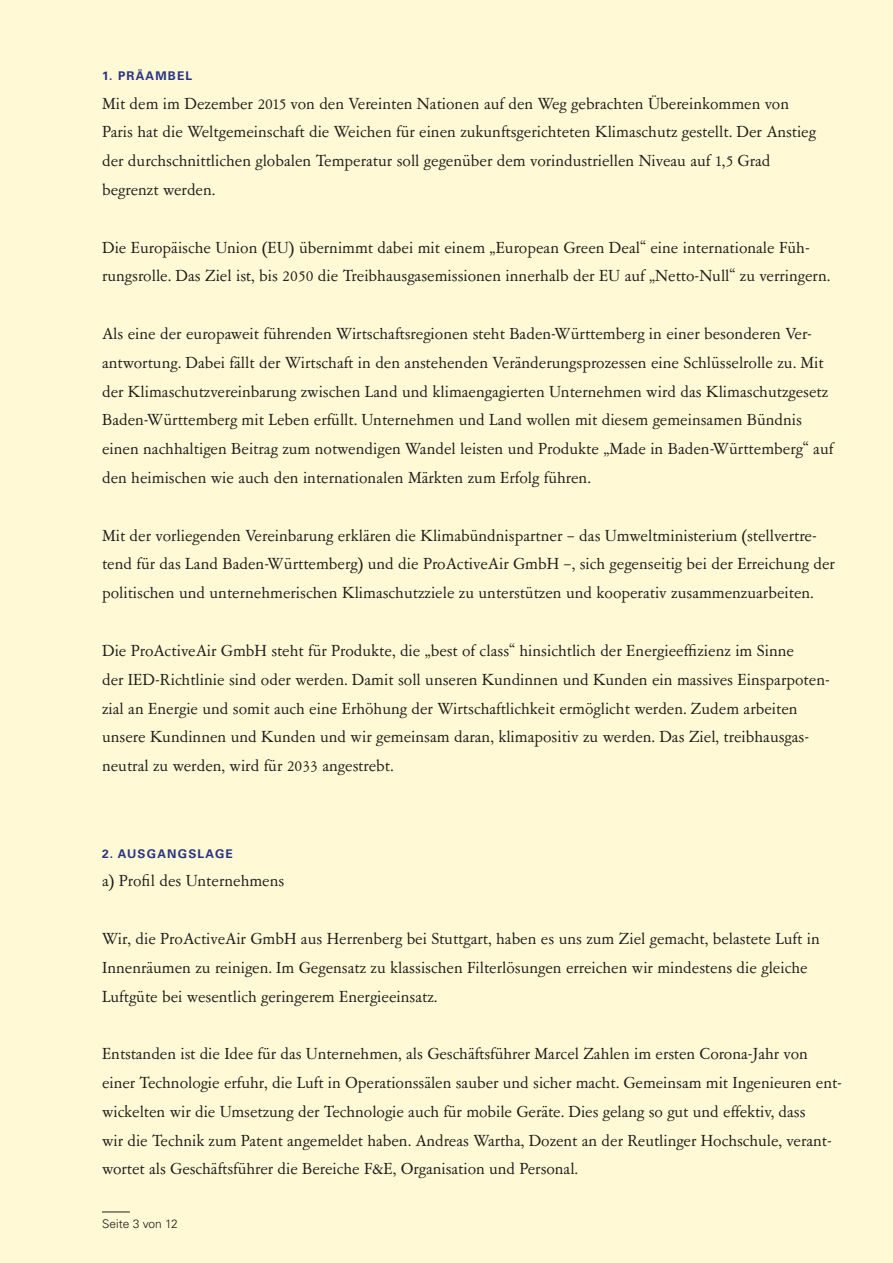
<style>
.page{position:relative;width:893px;height:1263px;background:#fff9d5}
.page>*{position:absolute;margin:0;border:0;box-sizing:border-box;transform-origin:0 0}
.t1{font:18px/28.8px "Garamont Amst SB";color:#1d1d1b}
.t2{font:700 12px "Univers LT Pro 65";letter-spacing:.1em;color:#283583}
.t3{font:300 12px "Univers LT Pro 45";color:#1d1d1b}
</style>
<div class="page">
<svg style="left:102px;top:1211px;width:28px;height:1px"></svg>
<p class="t2" style="left:102px;top:68px;width:92px">1. PRÄAMBEL</p>
<p class="t1" style="left:102px;top:90px;width:715px">Mit dem im Dezember 2015 von den Vereinten Nationen auf den Weg gebrachten Übereinkommen von Paris hat die Weltgemeinschaft die Weichen für einen zukunftsgerichteten Klimaschutz gestellt. Der Anstieg der durchschnittlichen globalen Temperatur soll gegenüber dem vorindustriellen Niveau auf 1,5 Grad begrenzt -werden.</p>
<p class="t1" style="left:102px;top:234px;width:729px">Die Europäische Union (EU) übernimmt dabei mit einem „European Green Deal“ eine internationale Füh&shy;rungsrolle. Das Ziel ist, bis 2050 die Treibhausgasemissionen innerhalb der EU auf „Netto-Null“ zu verringern.</p>
<p class="t1" style="left:102px;top:320px;width:733px">Als eine der europaweit führenden Wirtschaftsregionen steht Baden-Württemberg in einer besonderen Ver&shy;antwortung. Dabei fällt der Wirtschaft in den anstehenden Veränderungsprozessen eine Schlüsselrolle zu. Mit der Klimaschutzvereinbarung zwischen Land und klimaengagierten Unternehmen wird das Klimaschutzgesetz Baden-Württemberg mit Leben erfüllt. Unternehmen und Land wollen mit diesem gemeinsamen Bündnis einen nachhaltigen Beitrag zum notwendigen Wandel leisten und Produkte „Made in Baden-Württemberg“ auf den heimischen wie auch den internationalen Märkten zum Erfolg führen.</p>
<p class="t1" style="left:102px;top:522px;width:734px">Mit der vorliegenden Vereinbarung erklären die Klimabündnispartner – das Umweltministerium (stellvertre&shy;tend für das Land Baden-Württemberg) und die ProActiveAir GmbH –, sich gegenseitig bei der Erreichung der politischen und unternehmerischen Klimaschutzziele zu unterstützen und kooperativ zusammenzuarbeiten.</p>
<p class="t1" style="left:102px;top:637px;width:728px">Die ProActiveAir GmbH steht für Produkte, die „best of class“ hinsichtlich der Energieeffizienz im Sinne<br>der IED-Richtlinie sind oder werden. Damit soll unseren Kundinnen und Kunden ein massives Einsparpoten&shy;zial an Energie und somit auch eine Erhöhung der Wirtschaftlichkeit ermöglicht werden. Zudem arbeiten unsere Kundinnen und Kunden und wir gemeinsam daran, klimapositiv zu werden. Das Ziel, treibhausgas&shy;neutral zu werden, wird für 2033 angestrebt.</p>
<p class="t2" style="left:102px;top:846px;width:132px">2. AUSGANGSLAGE</p>
<p class="t1" style="left:102px;top:867px;width:184px">a) Profil des Unternehmens</p>
<p class="t1" style="left:102px;top:925px;width:719px">Wir, die ProActiveAir GmbH aus Herrenberg bei Stuttgart, haben es uns zum Ziel gemacht, belastete Luft in<br>Innenräumen zu reinigen. Im Gegensatz zu klassischen Filterlösungen erreichen wir mindestens die gleiche<br>Luftgüte bei wesentlich geringerem Energieeinsatz.</p>
<p class="t1" style="left:102px;top:1040px;width:741px">Entstanden ist die Idee für das Unternehmen, als Geschäftsführer Marcel Zahlen im ersten Corona-Jahr von einer Technologie erfuhr, die Luft in Operationssälen sauber und sicher macht. Gemeinsam mit Ingenieuren ent&shy;wickelten wir die Umsetzung der Technologie auch für mobile Geräte. Dies gelang so gut und effektiv, dass<br>wir die Technik zum Patent angemeldet haben. Andreas Wartha, Dozent an der Reutlinger Hochschule, verant&shy;wortet als Geschäftsführer die Bereiche F&amp;E, Organisation und Personal.</p>
<p class="t3" style="left:102px;top:1216px;width:77px">Seite 3 von 12</p>
</div>
